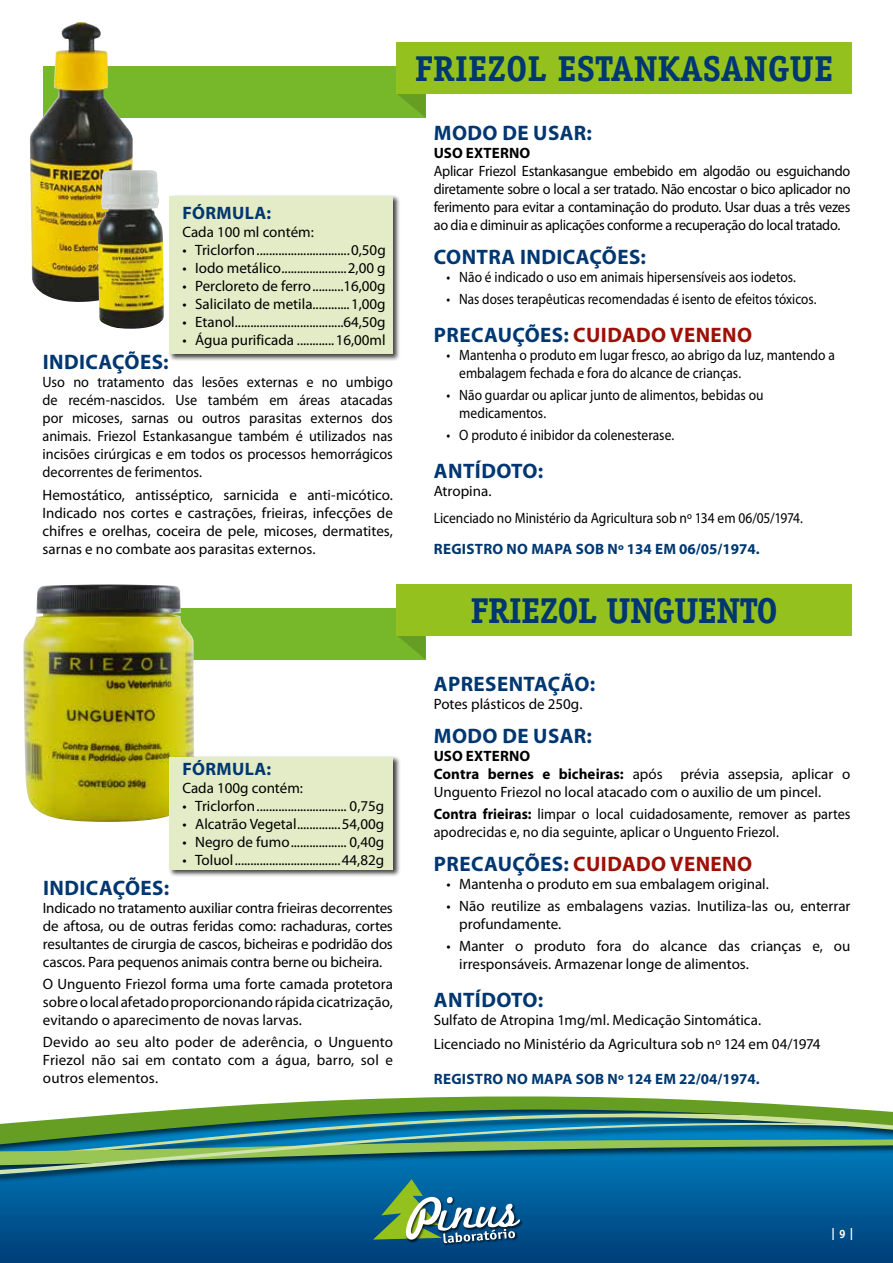
<style>
.page{position:relative;width:893px;height:1263px;background:#fff}
.page>*{position:absolute;margin:0;border:0;box-sizing:border-box;transform-origin:0 0}
.t1{font:700 36px "Officina Serif Std";color:#003770}
.t2{font:700 36px "Officina Serif Std";letter-spacing:-.025em;color:#003770}
.t3{font:700 21px "Myriad Pro";letter-spacing:.02em;color:#003770}
.t4{font:700 21px "Myriad Pro";letter-spacing:.02em;color:#9c1006}
.t5{font:700 18px "Myriad Pro";letter-spacing:.02em;color:#003770}
.t6{font:15px/18px "Myriad Pro";color:#000}
.t7{font:15px/18px "Myriad Pro";color:#000;text-align:justify;scale:.95 1}
.t8{font:15px/18px "Myriad Pro";color:#000;scale:.9 1}
.t9{font:700 15px "Myriad Pro";letter-spacing:.02em;color:#003770}
.t10{font:15px "Myriad Pro";color:#000;scale:.88 1}
.t11{font:700 15px "Myriad Pro";letter-spacing:.01em;color:#000}
.t12{font:700 12px "Officina Serif Std";color:#fff}
.s1{color:#003770}
.s2{font-weight:700}
</style>
<div class="page">
<svg style="left:0;top:1193px;width:893px;height:70px;background:#004e8a"></svg>
<div style="left:0;top:1082px;width:893px;height:111px;background:#0066a4"></div>
<div style="left:0;top:1082px;width:893px;height:12px;background:#fff"></div>
<svg style="left:0;top:1094px;width:893px;height:16px;background:#bcd49f"></svg>
<svg style="left:0;top:1110px;width:893px;height:71px"></svg>
<div style="left:405px;top:1196px;width:119px;height:47px;background:#000;opacity:.75"></div>
<div style="left:443px;top:1228px;width:75px;height:19px;background:#000;opacity:.75"></div>
<svg style="left:373px;top:1179px;width:148px;height:64px"></svg>
<div style="left:43px;top:67px;width:383px;height:51px;background:#76b82a"></div>
<div style="left:43px;top:609px;width:383px;height:51px;background:#76b82a"></div>
<svg style="left:398px;top:94px;width:28px;height:23px"></svg>
<svg style="left:397px;top:635px;width:29px;height:24px"></svg>
<div style="left:397px;top:43px;width:455px;height:51px;background:#95c11f"></div>
<div style="left:397px;top:584px;width:455px;height:51px;background:#95c11f"></div>
<img style="left:30px;top:22px;width:103px;height:280px">
<img style="left:98px;top:170px;width:66px;height:159px">
<div style="left:168px;top:194px;width:233px;height:167px;background:#000;opacity:.75"></div>
<div style="left:170px;top:196px;width:223px;height:158px;background:#e3ecc6"></div>
<img style="left:23px;top:584px;width:172px;height:238px">
<div style="left:168px;top:755px;width:233px;height:122px;background:#000;opacity:.75"></div>
<div style="left:170px;top:757px;width:223px;height:113px;background:#e3ecc6"></div>
<p class="t5" style="left:183px;top:201px;width:90px">FÓRMULA:</p>
<p class="t6" style="left:182px;top:222px;width:133px">Cada 100 ml contém:</p>
<p class="t6" style="left:182px;top:240px;width:205px">• Triclorfon..............................0,50g</p>
<p class="t6" style="left:182px;top:258px;width:205px">• Iodo metálico.....................2,00 g</p>
<p class="t6" style="left:182px;top:276px;width:205px">• Percloreto de ferro..........16,00g</p>
<p class="t6" style="left:182px;top:294px;width:205px">• Salicilato de metila............1,00g</p>
<p class="t6" style="left:182px;top:312px;width:205px">• Etanol...................................64,50g</p>
<p class="t6" style="left:182px;top:330px;width:205px">• Água purificada ............16,00ml</p>
<h2 class="t3" style="left:43px;top:349px;width:127px">INDICAÇÕES:</h2>
<p class="t7" style="left:43px;top:373px;width:370px">Uso no tratamento das lesões externas e no umbigo de recém-nascidos. Use também em áreas atacadas por micoses, sarnas ou outros parasitas externos dos animais. Friezol Estankasangue também é utilizados nas incisões cirúrgicas e em todos os processos hemorrágicos decorrentes de ferimentos.</p>
<p class="t6" style="left:43px;top:485px;width:352px;text-align:justify">Hemostático, antisséptico, sarnicida e anti-micótico.<br>Indicado nos cortes e castrações, frieiras, infecções de chifres e orelhas, coceira de pele, micoses, dermatites, sarnas e no combate aos parasitas externos.</p>
<p class="t5" style="left:183px;top:757px;width:90px">FÓRMULA:</p>
<p class="t6" style="left:182px;top:779px;width:122px">Cada 100g contém:</p>
<p class="t6" style="left:182px;top:797px;width:203px">• Triclorfon............................. 0,75g</p>
<p class="t6" style="left:182px;top:815px;width:203px">• Alcatrão Vegetal..............54,00g</p>
<p class="t6" style="left:182px;top:833px;width:203px">• Negro de fumo.................. 0,40g</p>
<p class="t6" style="left:182px;top:851px;width:203px">• Toluol..................................44,82g</p>
<h2 class="t3" style="left:43px;top:874px;width:127px">INDICAÇÕES:</h2>
<p class="t6" style="left:43px;top:899px;width:351px;text-align:justify">Indicado no tratamento auxiliar contra frieiras decorrentes de aftosa, ou de outras feridas como: rachaduras, cortes resultantes de cirurgia de cascos, bicheiras e podridão dos cascos. Para pequenos animais contra berne ou bicheira.</p>
<p class="t6" style="left:43px;top:975px;width:351px;text-align:justify">O Unguento Friezol forma uma forte camada protetora sobre o local afetado proporcionando rápida cicatrização, evitando o aparecimento de novas larvas.</p>
<p class="t6" style="left:43px;top:1033px;width:352px;text-align:justify">Devido ao seu alto poder de aderência, o Unguento Friezol não sai em contato com a água, barro, sol e outros elementos.</p>
<h1 class="t1" style="left:415px;top:46px;width:420px">FRIEZOL ESTANKASANGUE</h1>
<h2 class="t3" style="left:434px;top:119px;width:160px">MODO DE USAR:</h2>
<p class="t11" style="left:434px;top:143px;width:98px">USO EXTERNO</p>
<p class="t7" style="left:434px;top:162px;width:440px">Aplicar Friezol Estankasangue embebido em algodão ou esguichando diretamente sobre o local a ser tratado. Não encostar o bico aplicador no ferimento para evitar a contaminação do produto. Usar duas a três vezes ao dia e diminuir as aplicações conforme a recuperação do local tratado.</p>
<h2 class="t3" style="left:434px;top:243px;width:214px">CONTRA INDICAÇÕES:</h2>
<p class="t8" style="left:446px;top:267px;width:390px">• Não é indicado o uso em animais hipersensíveis aos iodetos.</p>
<p class="t10" style="left:446px;top:290px;width:422px">• Nas doses terapêuticas recomendadas é isento de efeitos tóxicos.</p>
<h2 class="t4" style="left:434px;top:321px;width:320px"><span class="s1">PRECAUÇÕES:</span> CUIDADO VENENO</h2>
<p class="t8" style="left:459px;top:346px;width:419px;text-indent:-13px">• Mantenha o produto em lugar fresco, ao abrigo da luz, mantendo a embalagem fechada e fora do alcance de crianças.</p>
<p class="t8" style="left:459px;top:386px;width:340px;text-indent:-13px">• Não guardar ou aplicar junto de alimentos, bebidas ou medicamentos.</p>
<p class="t8" style="left:446px;top:426px;width:254px">• O produto é inibidor da colenesterase.</p>
<h2 class="t3" style="left:434px;top:458px;width:111px">ANTÍDOTO:</h2>
<p class="t6" style="left:434px;top:478px;width:371px;line-height:26.5px">Atropina.<br>Licenciado no Ministério da Agricultura sob nº 134 em 06/05/1974.</p>
<p class="t9" style="left:434px;top:539px;width:327px">REGISTRO NO MAPA SOB Nº 134 EM 06/05/1974.</p>
<h1 class="t2" style="left:471px;top:588px;width:309px">FRIEZOL UNGUENTO</h1>
<h2 class="t3" style="left:434px;top:670px;width:163px">APRESENTAÇÃO:</h2>
<p class="t6" style="left:434px;top:694px;width:150px">Potes plásticos de 250g.</p>
<h2 class="t3" style="left:434px;top:722px;width:160px">MODO DE USAR:</h2>
<p class="t6" style="left:434px;top:746px;width:418px"><span class="s2">USO EXTERNO<br>Contra bernes e bicheiras:</span> após prévia assepsia, aplicar o<br>Unguento Friezol no local atacado com o auxilio de um pincel.</p>
<p class="t7" style="left:434px;top:804px;width:440px"><span class="s2">Contra frieiras:</span> limpar o local cuidadosamente, remover as partes apodrecidas e, no dia seguinte, aplicar o Unguento Friezol.</p>
<h2 class="t4" style="left:434px;top:850px;width:320px"><span class="s1">PRECAUÇÕES:</span> CUIDADO VENENO</h2>
<p class="t6" style="left:446px;top:874px;width:324px">• Mantenha o produto em sua embalagem original.</p>
<p class="t6" style="left:459px;top:896px;width:393px;text-indent:-13px">• Não reutilize as embalagens vazias. Inutiliza-las ou, enterrar profundamente.</p>
<p class="t6" style="left:459px;top:937px;width:393px;text-indent:-13px">• Manter o produto fora do alcance das crianças e, ou irresponsáveis. Armazenar longe de alimentos.</p>
<h2 class="t3" style="left:434px;top:986px;width:111px">ANTÍDOTO:</h2>
<p class="t6" style="left:434px;top:1007px;width:388px;line-height:24.3px">Sulfato de Atropina 1mg/ml. Medicação Sintomática.<br>Licenciado no Ministério da Agricultura sob nº 124 em 04/1974</p>
<p class="t9" style="left:434px;top:1069px;width:327px">REGISTRO NO MAPA SOB Nº 124 EM 22/04/1974.</p>
<p class="t12" style="left:831px;top:1225px;width:25px">| 9 |</p>
</div>
